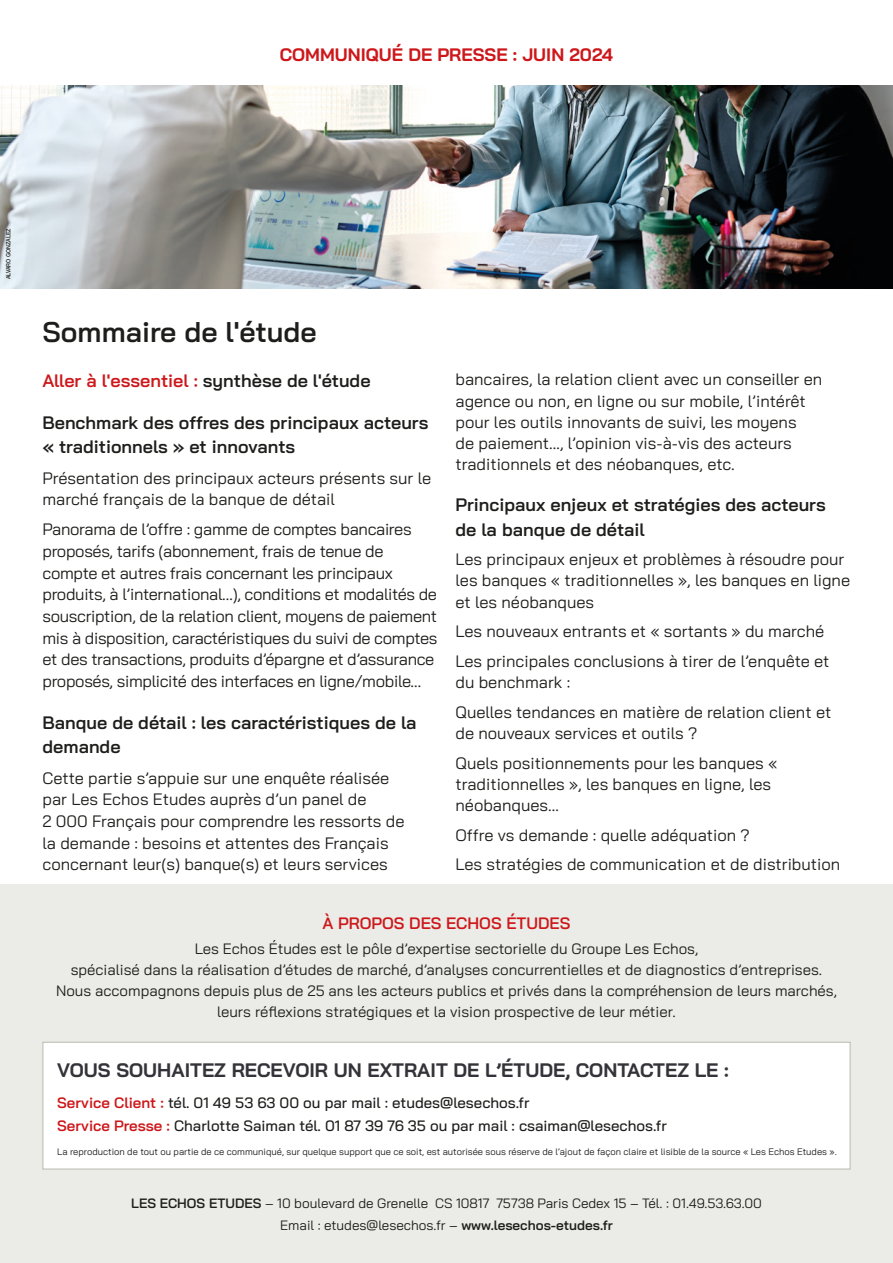
<style>
.page{position:relative;width:893px;height:1263px;background:#fff}
.page>*{position:absolute;margin:0;border:0;box-sizing:border-box;transform-origin:0 0}
.t1{font:600 28.5px "Bai Jamjuree";color:#1d1d1b}
.t2{font:700 19.5px "Bai Jamjuree";color:#333339}
.t3{font:600 18px/24.8px "Bai Jamjuree";color:#1d1d1b}
.t4{font:600 18px "Bai Jamjuree";color:#cd171a}
.t5{font:700 18px "Bai Jamjuree";color:#cd171a}
.t6{font:16.5px/21.1px "Bai Jamjuree";color:#1d1d1b}
.t7{font:16.5px/21.8px "Bai Jamjuree";letter-spacing:-.02em;color:#1d1d1b}
.t8{font:600 16.5px "Bai Jamjuree";color:#cd171a}
.t9{font:15px/21px "Bai Jamjuree";color:#1d1d1b;text-align:center}
.t10{font:500 15px/22.5px "Bai Jamjuree";color:#1d1d1b}
.t11{font:13.5px/22.2px "Bai Jamjuree";color:#1d1d1b;text-align:center}
.t12{font:9.3px "Bai Jamjuree";color:#1d1d1b}
.t13{font:500 6px "Helvetica Neue LT Std";letter-spacing:-.01em;color:#1d1d1b;scale:.9 1}
.s1{color:#1d1d1b}
.s2{font-weight:600;color:#cd171a}
.s3{font-weight:600}
</style>
<div class="page">
<div style="left:0;top:884px;width:893px;height:379px;background:#ebebe7"></div>
<div style="left:43px;top:1042px;width:807px;height:127px;background:#fff;border:1px solid #b9baae"></div>
<img style="left:0;top:85px;width:893px;height:203px">
<p class="t5" style="left:280px;top:44px;width:335px">COMMUNIQUÉ DE PRESSE : JUIN 2024</p>
<p class="t13" style="left:5px;top:279px;width:58px;rotate:-90deg">ALVARO GONZALEZ</p>
<h1 class="t1" style="left:43px;top:316px;width:276px">Sommaire de l'étude</h1>
<p class="t4" style="left:43px;top:370px;width:330px">Aller à l'essentiel : <span class="s1">synthèse de l'étude</span></p>
<p class="t3" style="left:43px;top:410px;width:387px">Benchmark des offres des principaux acteurs « traditionnels » et innovants</p>
<p class="t6" style="left:43px;top:467px;width:390px;line-height:21.8px">Présentation des principaux acteurs présents sur le marché français de la banque de détail</p>
<p class="t7" style="left:43px;top:519px;width:396px">Panorama de l’offre : gamme de comptes bancaires proposés, tarifs (abonnement, frais de tenue de compte et autres frais concernant les principaux produits, à l’international…), conditions et modalités de souscription, de la relation client, moyens de paiement mis à disposition, caractéristiques du suivi de comptes et des transactions, produits d’épargne et d’assurance proposés, simplicité des interfaces en ligne/mobile…</p>
<p class="t3" style="left:43px;top:710px;width:376px">Banque de détail : les caractéristiques de la demande</p>
<p class="t6" style="left:43px;top:767px;width:363px;line-height:21.8px">Cette partie s’appuie sur une enquête réalisée par Les Echos Etudes auprès d’un panel de<br>2 000 Français pour comprendre les ressorts de la demande : besoins et attentes des Français concernant leur(s) banque(s) et leurs services</p>
<p class="t6" style="left:455px;top:369px;width:368px">bancaires, la relation client avec un conseiller en agence ou non, en ligne ou sur mobile, l’intérêt pour les outils innovants de suivi, les moyens<br>de paiement…, l’opinion vis-à-vis des acteurs traditionnels et des néobanques, etc.</p>
<p class="t3" style="left:455px;top:493px;width:372px;line-height:24.2px">Principaux enjeux et stratégies des acteurs de la banque de détail</p>
<p class="t6" style="left:455px;top:549px;width:396px">Les principaux enjeux et problèmes à résoudre pour les banques « traditionnelles », les banques en ligne et les néobanques</p>
<p class="t6" style="left:455px;top:616px;width:375px;line-height:29.7px">Les nouveaux entrants et « sortants » du marché<br>Les principales conclusions à tirer de l’enquête et</p>
<p class="t6" style="left:455px;top:667px;width:377px;line-height:29.7px">du benchmark :<br>Quelles tendances en matière de relation client et</p>
<p class="t6" style="left:455px;top:718px;width:323px;line-height:29.7px">de nouveaux services et outils ?<br>Quels positionnements pour les banques «</p>
<p class="t6" style="left:455px;top:773px;width:317px">traditionnelles », les banques en ligne, les néobanques…</p>
<p class="t6" style="left:455px;top:820px;width:386px;line-height:29.7px">Offre vs demande : quelle adéquation ?<br>Les stratégies de communication et de distribution</p>
<p class="t8" style="left:323px;top:914px;width:249px">À PROPOS DES ECHOS ÉTUDES</p>
<p class="t9" style="left:56px;top:938px;width:782px">Les Echos Études est le pôle d’expertise sectorielle du Groupe Les Echos,<br>spécialisé dans la réalisation d’études de marché, d’analyses concurrentielles et de diagnostics d’entreprises.<br>Nous accompagnons depuis plus de 25 ans les acteurs publics et privés dans la compréhension de leurs marchés, leurs réflexions stratégiques et la vision prospective de leur métier.</p>
<p class="t2" style="left:57px;top:1059px;width:673px">VOUS SOUHAITEZ RECEVOIR UN EXTRAIT DE L’ÉTUDE, CONTACTEZ LE :</p>
<p class="t10" style="left:57px;top:1091px;width:611px"><span class="s2">Service Client :</span> tél. 01 49 53 63 00 ou par mail : etudes@lesechos.fr<br><span class="s2">Service Presse :</span> Charlotte Saiman tél. 01 87 39 76 35 ou par mail : csaiman@lesechos.fr</p>
<p class="t12" style="left:57px;top:1144px;width:781px">La reproduction de tout ou partie de ce communiqué, sur quelque support que ce soit, est autorisée sous réserve de l’ajout de façon claire et lisible de la source « Les Echos Etudes ».</p>
<p class="t11" style="left:131px;top:1192px;width:632px"><span class="s3">LES ECHOS ETUDES</span> – 10 boulevard de Grenelle CS 10817 75738 Paris Cedex 15 – Tél. : 01.49.53.63.00<br>Email : etudes@lesechos.fr – <span class="s3">www.lesechos-etudes.fr</span></p>
</div>
